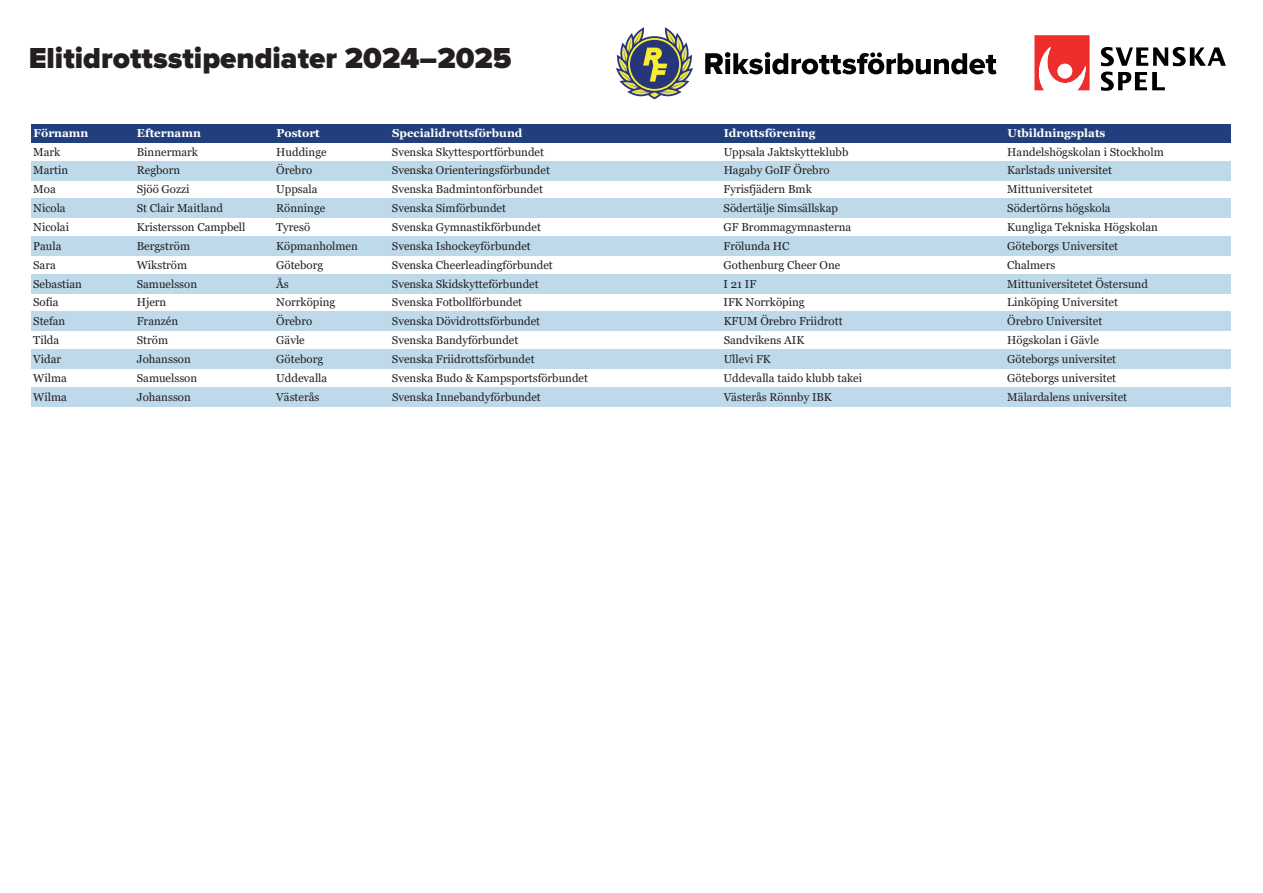
<style>
.page{position:relative;width:1263px;height:893px;background:#fff}
.page>*{position:absolute;margin:0;border:0;box-sizing:border-box;transform-origin:0 0}
.t1{font:900 30px "Proxima Nova";color:#231f20}
.t2{font:11.4px "Georgia";color:#231f20}
.t3{font:700 11.4px "Georgia";color:#fff}
</style>
<div class="page">
<svg style="left:1101px;top:47px;width:125px;height:19px"></svg>
<svg style="left:1101px;top:72px;width:64px;height:19px"></svg>
<svg style="left:1034px;top:35px;width:55px;height:56px"></svg>
<svg style="left:616px;top:27px;width:77px;height:72px"></svg>
<svg style="left:705px;top:52px;width:291px;height:22px"></svg>
<div style="left:31px;top:124px;width:1200px;height:18px;background:#203f7c"></div>
<div style="left:31px;top:161px;width:1200px;height:19px;background:#bedaea"></div>
<div style="left:31px;top:199px;width:1200px;height:19px;background:#bedaea"></div>
<div style="left:31px;top:236px;width:1200px;height:19px;background:#bedaea"></div>
<div style="left:31px;top:274px;width:1200px;height:19px;background:#bedaea"></div>
<div style="left:31px;top:312px;width:1200px;height:19px;background:#bedaea"></div>
<div style="left:31px;top:350px;width:1200px;height:19px;background:#bedaea"></div>
<div style="left:31px;top:387px;width:1200px;height:19px;background:#bedaea"></div>
<h1 class="t1" style="left:29px;top:45px;width:485px">Elitidrottsstipendiater 2024–2025</h1>
<p class="t3" style="left:33px;top:125px;width:57px">Förnamn</p>
<p class="t3" style="left:137px;top:125px;width:65px">Efternamn</p>
<p class="t3" style="left:276px;top:125px;width:45px">Postort</p>
<p class="t3" style="left:392px;top:125px;width:132px">Specialidrottsförbund</p>
<p class="t3" style="left:724px;top:125px;width:93px">Idrottsförening</p>
<p class="t3" style="left:1007px;top:125px;width:99px">Utbildningsplats</p>
<p class="t2" style="left:33px;top:145px;width:29px">Mark</p>
<p class="t2" style="left:137px;top:145px;width:63px">Binnermark</p>
<p class="t2" style="left:276px;top:145px;width:52px">Huddinge</p>
<p class="t2" style="left:392px;top:145px;width:154px">Svenska Skyttesportförbundet</p>
<p class="t2" style="left:724px;top:145px;width:126px">Uppsala Jaktskytteklubb</p>
<p class="t2" style="left:1007px;top:145px;width:158px">Handelshögskolan i Stockholm</p>
<p class="t2" style="left:33px;top:164px;width:37px">Martin</p>
<p class="t2" style="left:137px;top:164px;width:45px">Regborn</p>
<p class="t2" style="left:276px;top:164px;width:37px">Örebro</p>
<p class="t2" style="left:392px;top:164px;width:160px">Svenska Orienteringsförbundet</p>
<p class="t2" style="left:724px;top:164px;width:107px">Hagaby GoIF Örebro</p>
<p class="t2" style="left:1007px;top:164px;width:106px">Karlstads universitet</p>
<p class="t2" style="left:33px;top:182px;width:24px">Moa</p>
<p class="t2" style="left:137px;top:182px;width:54px">Sjöö Gozzi</p>
<p class="t2" style="left:276px;top:182px;width:43px">Uppsala</p>
<p class="t2" style="left:392px;top:182px;width:153px">Svenska Badmintonförbundet</p>
<p class="t2" style="left:724px;top:182px;width:90px">Fyrisfjädern Bmk</p>
<p class="t2" style="left:1007px;top:182px;width:87px">Mittuniversitetet</p>
<p class="t2" style="left:33px;top:201px;width:34px">Nicola</p>
<p class="t2" style="left:137px;top:201px;width:88px">St Clair Maitland</p>
<p class="t2" style="left:276px;top:201px;width:51px">Rönninge</p>
<p class="t2" style="left:392px;top:201px;width:116px">Svenska Simförbundet</p>
<p class="t2" style="left:724px;top:201px;width:116px">Södertälje Simsällskap</p>
<p class="t2" style="left:1007px;top:201px;width:105px">Södertörns högskola</p>
<p class="t2" style="left:33px;top:220px;width:37px">Nicolai</p>
<p class="t2" style="left:137px;top:220px;width:110px">Kristersson Campbell</p>
<p class="t2" style="left:276px;top:220px;width:35px">Tyresö</p>
<p class="t2" style="left:392px;top:220px;width:151px">Svenska Gymnastikförbundet</p>
<p class="t2" style="left:724px;top:220px;width:129px">GF Brommagymnasterna</p>
<p class="t2" style="left:1007px;top:220px;width:152px">Kungliga Tekniska Högskolan</p>
<p class="t2" style="left:33px;top:239px;width:30px">Paula</p>
<p class="t2" style="left:137px;top:239px;width:55px">Bergström</p>
<p class="t2" style="left:276px;top:239px;width:83px">Köpmanholmen</p>
<p class="t2" style="left:392px;top:239px;width:140px">Svenska Ishockeyförbundet</p>
<p class="t2" style="left:724px;top:239px;width:67px">Frölunda HC</p>
<p class="t2" style="left:1007px;top:239px;width:112px">Göteborgs Universitet</p>
<p class="t2" style="left:33px;top:258px;width:24px">Sara</p>
<p class="t2" style="left:137px;top:258px;width:52px">Wikström</p>
<p class="t2" style="left:276px;top:258px;width:48px">Göteborg</p>
<p class="t2" style="left:392px;top:258px;width:162px">Svenska Cheerleadingförbundet</p>
<p class="t2" style="left:724px;top:258px;width:118px">Gothenburg Cheer One</p>
<p class="t2" style="left:1007px;top:258px;width:50px">Chalmers</p>
<p class="t2" style="left:33px;top:277px;width:50px">Sebastian</p>
<p class="t2" style="left:137px;top:277px;width:62px">Samuelsson</p>
<p class="t2" style="left:276px;top:277px;width:14px">Ås</p>
<p class="t2" style="left:392px;top:277px;width:148px">Svenska Skidskytteförbundet</p>
<p class="t2" style="left:724px;top:277px;width:34px">I 21 IF</p>
<p class="t2" style="left:1007px;top:277px;width:142px">Mittuniversitetet Östersund</p>
<p class="t2" style="left:33px;top:296px;width:27px">Sofia</p>
<p class="t2" style="left:137px;top:296px;width:31px">Hjern</p>
<p class="t2" style="left:276px;top:296px;width:61px">Norrköping</p>
<p class="t2" style="left:392px;top:296px;width:132px">Svenska Fotbollförbundet</p>
<p class="t2" style="left:724px;top:296px;width:82px">IFK Norrköping</p>
<p class="t2" style="left:1007px;top:296px;width:112px">Linköping Universitet</p>
<p class="t2" style="left:33px;top:314px;width:34px">Stefan</p>
<p class="t2" style="left:137px;top:314px;width:43px">Franzén</p>
<p class="t2" style="left:276px;top:314px;width:37px">Örebro</p>
<p class="t2" style="left:392px;top:314px;width:150px">Svenska Dövidrottsförbundet</p>
<p class="t2" style="left:724px;top:314px;width:120px">KFUM Örebro Friidrott</p>
<p class="t2" style="left:1007px;top:314px;width:96px">Örebro Universitet</p>
<p class="t2" style="left:33px;top:333px;width:28px">Tilda</p>
<p class="t2" style="left:137px;top:333px;width:33px">Ström</p>
<p class="t2" style="left:276px;top:333px;width:30px">Gävle</p>
<p class="t2" style="left:392px;top:333px;width:128px">Svenska Bandyförbundet</p>
<p class="t2" style="left:724px;top:333px;width:82px">Sandvikens AIK</p>
<p class="t2" style="left:1007px;top:333px;width:93px">Högskolan i Gävle</p>
<p class="t2" style="left:33px;top:352px;width:29px">Vidar</p>
<p class="t2" style="left:137px;top:352px;width:56px">Johansson</p>
<p class="t2" style="left:276px;top:352px;width:48px">Göteborg</p>
<p class="t2" style="left:392px;top:352px;width:144px">Svenska Friidrottsförbundet</p>
<p class="t2" style="left:724px;top:352px;width:49px">Ullevi FK</p>
<p class="t2" style="left:1007px;top:352px;width:110px">Göteborgs universitet</p>
<p class="t2" style="left:33px;top:371px;width:35px">Wilma</p>
<p class="t2" style="left:137px;top:371px;width:62px">Samuelsson</p>
<p class="t2" style="left:276px;top:371px;width:52px">Uddevalla</p>
<p class="t2" style="left:392px;top:371px;width:198px">Svenska Budo &amp; Kampsportsförbundet</p>
<p class="t2" style="left:724px;top:371px;width:140px">Uddevalla taido klubb takei</p>
<p class="t2" style="left:1007px;top:371px;width:110px">Göteborgs universitet</p>
<p class="t2" style="left:33px;top:390px;width:35px">Wilma</p>
<p class="t2" style="left:137px;top:390px;width:56px">Johansson</p>
<p class="t2" style="left:276px;top:390px;width:45px">Västerås</p>
<p class="t2" style="left:392px;top:390px;width:150px">Svenska Innebandyförbundet</p>
<p class="t2" style="left:724px;top:390px;width:110px">Västerås Rönnby IBK</p>
<p class="t2" style="left:1007px;top:390px;width:121px">Mälardalens universitet</p>
</div>
